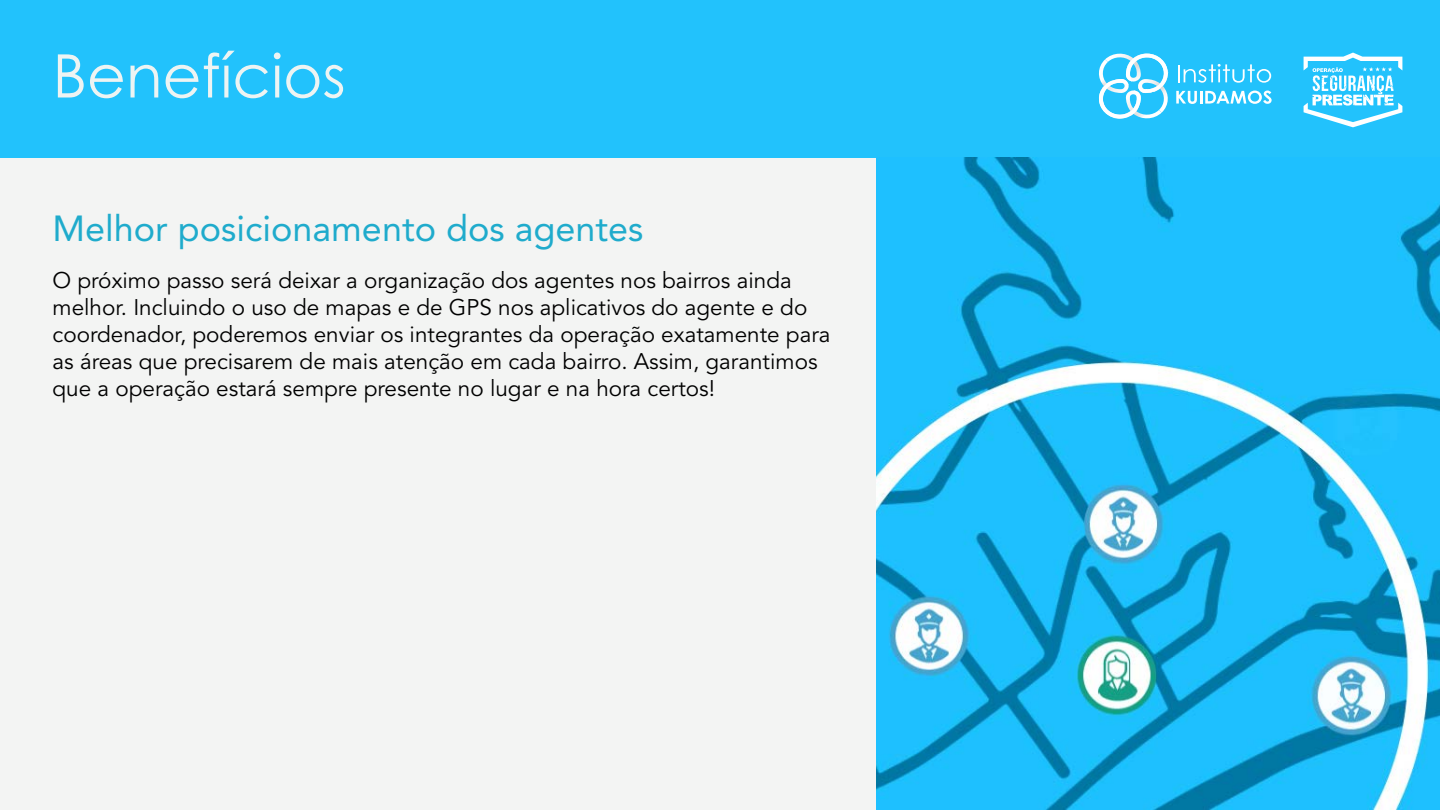
<style>
.page{position:relative;width:1440px;height:810px;background:#f3f4f3}
.page>*{position:absolute;margin:0;border:0;box-sizing:border-box;transform-origin:0 0}
.t1{font:60px "Century Gothic";color:#edf4f3}
.t2{font:36px "Avenir LT Std";color:#1fabcc}
.t3{font:22.5px/27px "Avenir LT Std";color:#000}
</style>
<div class="page">
<div style="left:0;top:0;width:1440px;height:158px;background:#22c2fc"></div>
<svg style="left:1304px;top:53px;width:98px;height:74px"></svg>
<svg style="left:1178px;top:64px;width:93px;height:19px"></svg>
<svg style="left:1176px;top:91px;width:96px;height:13px"></svg>
<svg style="left:1099px;top:53px;width:70px;height:66px"></svg>
<img style="left:876px;top:158px;width:564px;height:652px">
<h1 class="t1" style="left:52px;top:34px;width:295px">Benefícios</h1>
<h2 class="t2" style="left:52px;top:208px;width:593px">Melhor posicionamento dos agentes</h2>
<p class="t3" style="left:52px;top:267px;width:780px">O próximo passo será deixar a organização dos agentes nos bairros ainda melhor. Incluindo o uso de mapas e de GPS nos aplicativos do agente e do coordenador, poderemos enviar os integrantes da operação exatamente para as áreas que precisarem de mais atenção em cada bairro. Assim, garantimos que a operação estará sempre presente no lugar e na hora certos!</p>
</div>
